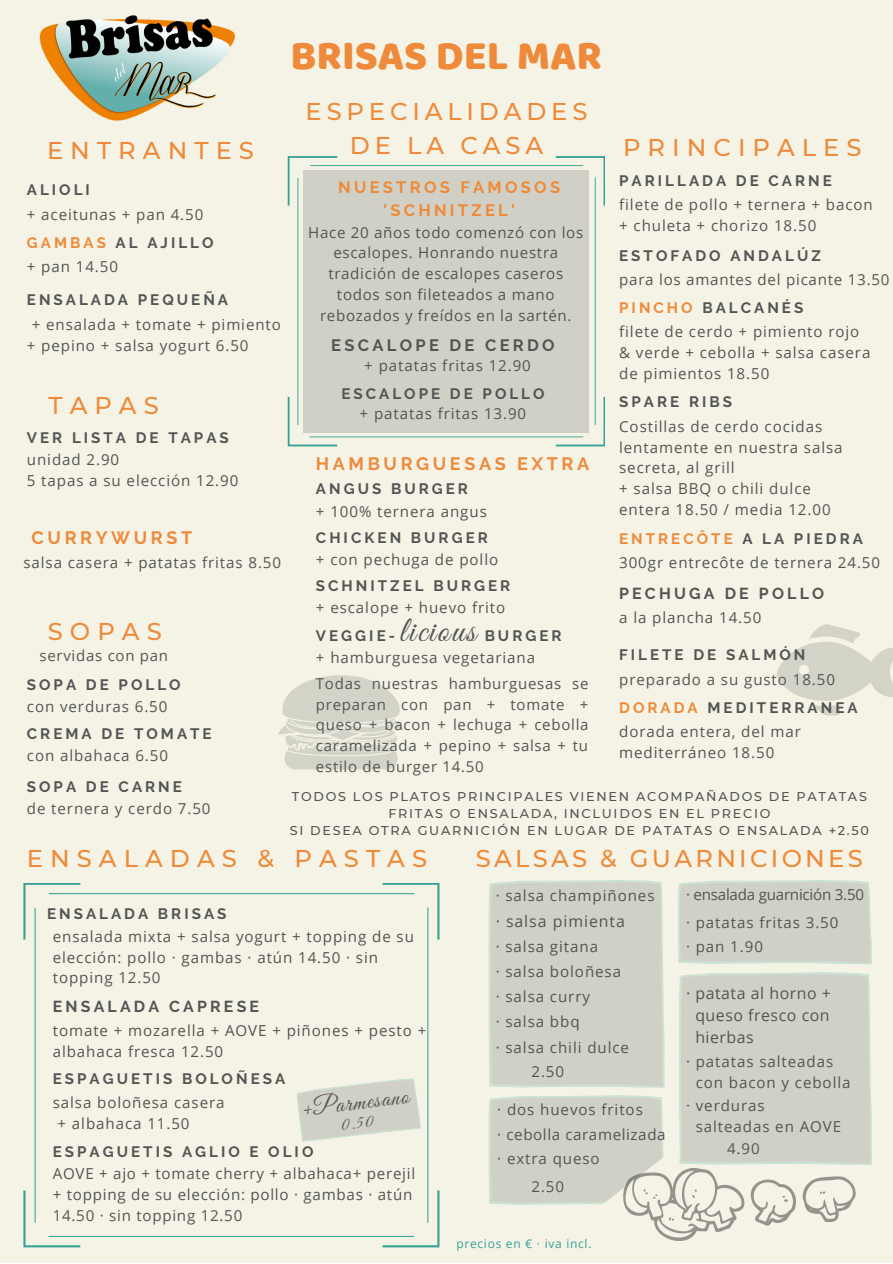
<style>
.page{position:relative;width:893px;height:1264px;background:#fff}
.page>*{position:absolute;margin:0;border:0;box-sizing:border-box;transform-origin:0 0}
.t1{font:42px "Baloo Thambi";color:#ee8a39}
.t2{font:36px "Great Vibes";letter-spacing:.06em;color:#545454}
.t3{font:500 24.3px "Montserrat";letter-spacing:.29em;color:#ee8a39}
.t4{font:500 24.3px/33.9px "Montserrat";letter-spacing:.2em;color:#ee8a39;text-align:center}
.t5{font:500 24.3px "Montserrat";letter-spacing:.135em;color:#ee8a39}
.t6{font:24px "Great Vibes";color:#545454}
.t7{font:700 18px "Raleway";letter-spacing:.2em;color:#ee8a39}
.t8{font:18px "Great Vibes";color:#545454}
.t9{font:700 16.5px/23px "Raleway";letter-spacing:.2em;color:#ee8a39;text-align:center}
.t10{font:700 16.5px "Raleway";letter-spacing:.2em;color:#545454}
.t11{font:15.9px/21.9px "Open Sans";letter-spacing:.035em;color:#545454;text-align:justify}
.t12{font:700 15.9px "Raleway";letter-spacing:.2em;color:#545454}
.t13{font:15.9px "Open Sans";letter-spacing:.06em;color:#545454}
.t14{font:15.15px/20.7px "Open Sans";letter-spacing:.06em;color:#545454}
.t15{font:700 15.15px "Raleway";letter-spacing:.2em;color:#545454}
.t16{font:15.15px "Open Sans";letter-spacing:-.015em;color:#545454}
.t17{font:700 15.15px "Raleway";letter-spacing:.2em;color:#ee8a39}
.t18{font:15px/20.7px "Open Sans";letter-spacing:.05em;color:#545454;text-align:justify}
.t19{font:500 12.75px/17px "Montserrat";letter-spacing:.135em;color:#545454;text-align:center}
.t20{font:12px "Open Sans";letter-spacing:.06em;color:#36a295}
.s1{color:#ee8a39}
.s2{color:#545454}
</style>
<div class="page">
<div style="left:0;top:0;width:892px;height:1262px;background:#f4f3e6"></div>
<svg style="left:278px;top:675px;width:126px;height:95px"></svg>
<svg style="left:776px;top:624px;width:116px;height:91px"></svg>
<svg style="left:288px;top:156px;width:317px;height:290px"></svg>
<svg style="left:23px;top:883px;width:416px;height:364px"></svg>
<div style="left:303px;top:170px;width:286px;height:262px;background:#d1d0c6"></div>
<img style="left:39px;top:15px;width:197px;height:106px">
<svg style="left:488px;top:880px;width:383px;height:361px"></svg>
<svg style="left:296px;top:1078px;width:125px;height:63px"></svg>
<h1 class="t1" style="left:290px;top:24px;width:313px">BRISAS DEL MAR</h1>
<h3 class="t3" style="left:47px;top:135px;width:208px">ENTRANTES</h3>
<p class="t15" style="left:27px;top:180px;width:65px">ALIOLI</p>
<p class="t14" style="left:27px;top:204px;width:178px">+ aceitunas + pan 4.50</p>
<p class="t15" style="left:27px;top:234px;width:188px"><span class="s1">GAMBAS</span> AL AJILLO</p>
<p class="t14" style="left:27px;top:256px;width:93px">+ pan 14.50</p>
<p class="t15" style="left:27px;top:291px;width:203px">ENSALADA PEQUEÑA</p>
<p class="t14" style="left:27px;top:313px;width:255px;text-indent:5px">+ ensalada + tomate + pimiento + pepino + salsa yogurt 6.50</p>
<h3 class="t3" style="left:48px;top:390px;width:112px">TAPAS</h3>
<p class="t15" style="left:27px;top:429px;width:203px">VER LISTA DE TAPAS</p>
<p class="t14" style="left:27px;top:449px;width:213px">unidad 2.90<br>5 tapas a su elección 12.90</p>
<p class="t7" style="left:32px;top:526px;width:162px">CURRYWURST</p>
<p class="t14" style="left:23px;top:552px;width:259px">salsa casera + patatas fritas 8.50</p>
<h3 class="t3" style="left:48px;top:616px;width:115px">SOPAS</h3>
<p class="t18" style="left:39px;top:644px;width:130px">servidas con pan</p>
<p class="t15" style="left:27px;top:675px;width:155px">SOPA DE POLLO</p>
<p class="t14" style="left:27px;top:695px;width:142px">con verduras 6.50</p>
<p class="t15" style="left:27px;top:725px;width:186px">CREMA DE TOMATE</p>
<p class="t14" style="left:27px;top:745px;width:143px">con albahaca 6.50</p>
<p class="t15" style="left:27px;top:777px;width:156px">SOPA DE CARNE</p>
<p class="t14" style="left:27px;top:797px;width:185px">de ternera y cerdo 7.50</p>
<h3 class="t4" style="left:305px;top:94px;width:283px">ESPECIALIDADES<br>DE LA CASA</h3>
<p class="t9" style="left:338px;top:176px;width:223px">NUESTROS FAMOSOS 'SCHNITZEL'</p>
<p class="t14" style="left:308px;top:221px;width:276px;text-align:center">Hace 20 años todo comenzó con los escalopes. Honrando nuestra tradición de escalopes caseros todos son fileteados a mano rebozados y freídos en la sartén.</p>
<p class="t10" style="left:331px;top:335px;width:225px">ESCALOPE DE CERDO</p>
<p class="t14" style="left:364px;top:355px;width:168px">+ patatas fritas 12.90</p>
<p class="t15" style="left:341px;top:385px;width:205px">ESCALOPE DE POLLO</p>
<p class="t14" style="left:359px;top:403px;width:168px">+ patatas fritas 13.90</p>
<p class="t7" style="left:316px;top:453px;width:275px">HAMBURGUESAS EXTRA</p>
<p class="t15" style="left:316px;top:479px;width:153px">ANGUS BURGER</p>
<p class="t14" style="left:316px;top:501px;width:172px">+ 100% ternera angus</p>
<p class="t15" style="left:316px;top:528px;width:173px">CHICKEN BURGER</p>
<p class="t14" style="left:316px;top:548px;width:184px">+ con pechuga de pollo</p>
<p class="t15" style="left:316px;top:577px;width:196px">SCHNITZEL BURGER</p>
<p class="t14" style="left:316px;top:597px;width:191px">+ escalope + huevo frito</p>
<p class="t15" style="left:316px;top:626px;width:81px">VEGGIE-</p>
<p class="t15" style="left:484px;top:626px;width:78px">BURGER</p>
<p class="t14" style="left:316px;top:646px;width:221px">+ hamburguesa vegetariana</p>
<h2 class="t2" style="left:399px;top:610px;width:78px">licious</h2>
<p class="t18" style="left:316px;top:672px;width:274px">Todas nuestras hamburguesas se preparan con pan + tomate + queso + bacon + lechuga + cebolla caramelizada + pepino + salsa + tu estilo de burger 14.50</p>
<h3 class="t3" style="left:623px;top:132px;width:240px">PRINCIPALES</h3>
<p class="t15" style="left:619px;top:171px;width:214px">PARILLADA DE CARNE</p>
<p class="t14" style="left:619px;top:194px;width:255px">filete de pollo + ternera + bacon + chuleta + chorizo 18.50</p>
<p class="t15" style="left:619px;top:247px;width:203px">ESTOFADO ANDALÚZ</p>
<p class="t14" style="left:619px;top:269px;width:272px">para los amantes del picante 13.50</p>
<p class="t15" style="left:619px;top:299px;width:186px"><span class="s1">PINCHO</span> BALCANÉS</p>
<p class="t14" style="left:619px;top:321px;width:253px">filete de cerdo + pimiento rojo &amp; verde + cebolla + salsa casera de pimientos 18.50</p>
<p class="t15" style="left:619px;top:393px;width:114px">SPARE RIBS</p>
<p class="t14" style="left:619px;top:415px;width:225px">Costillas de cerdo cocidas lentamente en nuestra salsa secreta, al grill<br>+ salsa BBQ o chili dulce entera 18.50 / media 12.00</p>
<p class="t17" style="left:619px;top:530px;width:245px">ENTRECÔTE <span class="s2">A LA PIEDRA</span></p>
<p class="t14" style="left:619px;top:551px;width:262px">300gr entrecôte de ternera 24.50</p>
<p class="t12" style="left:619px;top:584px;width:206px">PECHUGA DE POLLO</p>
<p class="t14" style="left:619px;top:607px;width:144px">a la plancha 14.50</p>
<p class="t15" style="left:619px;top:646px;width:188px">FILETE DE SALMÓN</p>
<p class="t14" style="left:619px;top:668px;width:217px">preparado a su gusto 18.50</p>
<p class="t15" style="left:619px;top:698px;width:240px"><span class="s1">DORADA</span> MEDITERRANEA</p>
<p class="t14" style="left:619px;top:721px;width:183px">dorada entera, del mar mediterráneo 18.50</p>
<p class="t19" style="left:290px;top:788px;width:580px">TODOS LOS PLATOS PRINCIPALES VIENEN ACOMPAÑADOS DE PATATAS<br>FRITAS O ENSALADA, INCLUIDOS EN EL PRECIO<br>SI DESEA OTRA GUARNICIÓN EN LUGAR DE PATATAS O ENSALADA +2.50</p>
<h3 class="t3" style="left:27px;top:844px;width:401px">ENSALADAS &amp; PASTAS</h3>
<p class="t15" style="left:47px;top:905px;width:181px">ENSALADA BRISAS</p>
<p class="t14" style="left:53px;top:925px;width:363px">ensalada mixta + salsa yogurt + topping de su elección: pollo · gambas · atún 14.50 · sin topping 12.50</p>
<p class="t12" style="left:53px;top:996px;width:208px">ENSALADA CAPRESE</p>
<p class="t14" style="left:53px;top:1019px;width:375px">tomate + mozarella + AOVE + piñones + pesto + albahaca fresca 12.50</p>
<p class="t15" style="left:53px;top:1069px;width:234px">ESPAGUETIS BOLOÑESA</p>
<p class="t14" style="left:58px;top:1091px;width:168px;text-indent:-5px">salsa boloñesa casera + albahaca 11.50</p>
<h3 class="t6" style="left:299px;top:1095px;width:110px;rotate:-7deg">+Parmesano</h3>
<p class="t8" style="left:339px;top:1114px;width:35px;rotate:-7deg">0.50</p>
<p class="t15" style="left:53px;top:1142px;width:262px">ESPAGUETIS AGLIO E OLIO</p>
<p class="t14" style="left:53px;top:1162px;width:364px">AOVE + ajo + tomate cherry + albahaca+ perejil + topping de su elección: pollo · gambas · atún<br>14.50 · sin topping 12.50</p>
<h3 class="t5" style="left:476px;top:844px;width:388px">SALSAS &amp; GUARNICIONES</h3>
<p class="t14" style="left:495px;top:884px;width:160px">· salsa champiñones</p>
<p class="t13" style="left:495px;top:909px;width:131px">· salsa pimienta</p>
<p class="t14" style="left:495px;top:933px;width:135px;line-height:25.2px">· salsa gitana<br>· salsa boloñesa<br>· salsa curry<br>· salsa bbq<br>· salsa chili dulce</p>
<p class="t14" style="left:531px;top:1060px;width:34px">2.50</p>
<p class="t14" style="left:497px;top:1097px;width:170px;line-height:24px">· dos huevos fritos<br>· cebolla caramelizada · extra queso</p>
<p class="t14" style="left:531px;top:1175px;width:34px">2.50</p>
<p class="t20" style="left:456px;top:1234px;width:137px">precios en € · iva incl.</p>
<p class="t16" style="left:686px;top:883px;width:180px">· ensalada guarnición 3.50</p>
<p class="t14" style="left:686px;top:909px;width:154px;line-height:24.8px">· patatas fritas 3.50 · pan 1.90</p>
<p class="t11" style="left:695px;top:981px;width:137px;text-indent:-9px">· patata al horno + queso fresco con hierbas</p>
<p class="t14" style="left:695px;top:1051px;width:156px;text-indent:-10px">· patatas salteadas con bacon y cebolla</p>
<p class="t14" style="left:695px;top:1094px;width:147px;text-indent:-10px">· verduras salteadas en AOVE</p>
<p class="t14" style="left:727px;top:1138px;width:34px">4.90</p>
</div>
